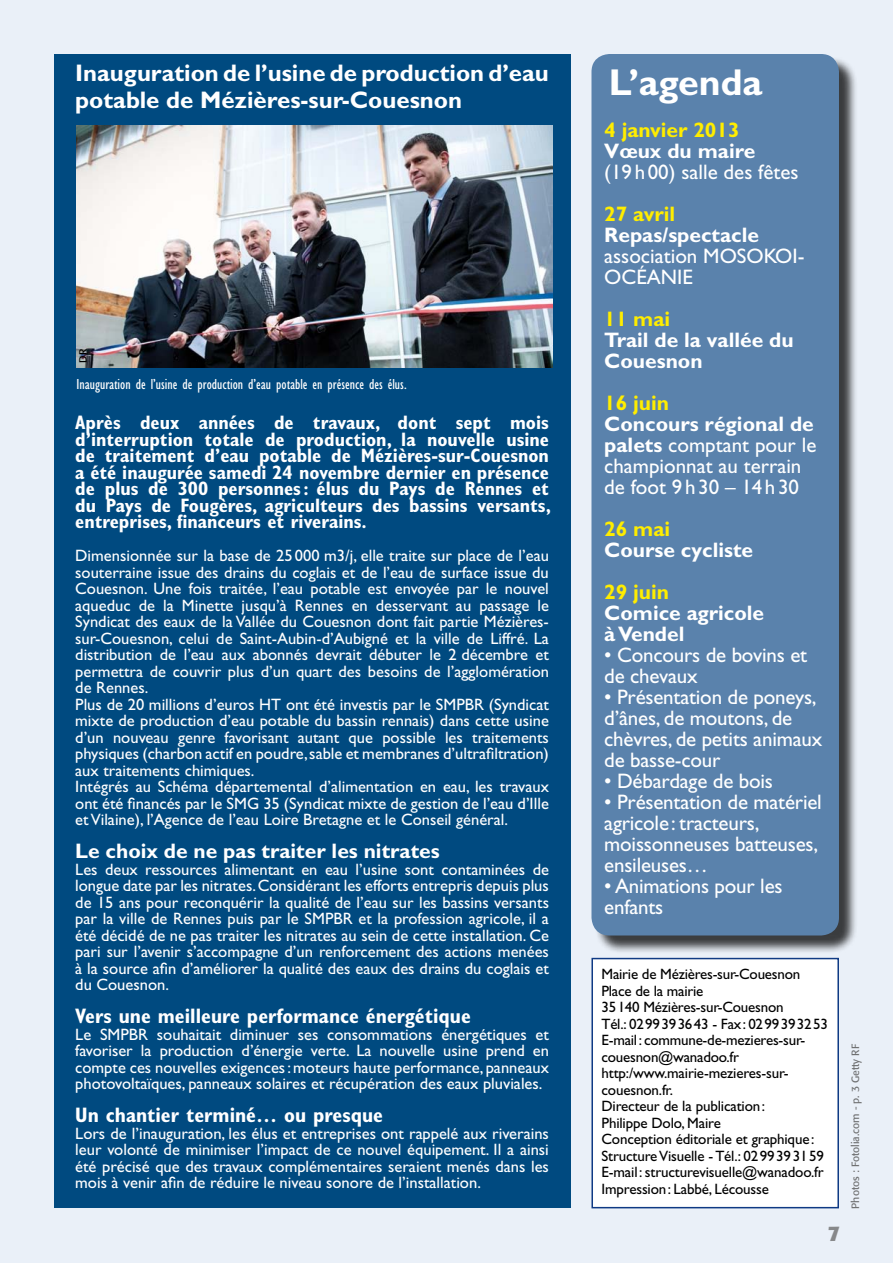
<style>
.page{position:relative;width:893px;height:1263px;background:#eaf0f8}
.page>*{position:absolute;margin:0;border:0;box-sizing:border-box;transform-origin:0 0}
.t1{font:700 37.5px "Gill Sans";color:#fff}
.t2{font:700 24px/27px "Gill Sans";color:#fff}
.t3{font:21px/21px "Gill Sans";letter-spacing:-.01em;color:#fff}
.t4{font:700 21px/21px "Gill Sans";color:#fff}
.t5{font:700 condensed 21px "Gill Sans";color:#fff}
.t6{font:700 21px "Gill Sans";color:#ffed00}
.t7{font:700 21px "Formata";color:#87888a}
.t8{font:700 condensed 19.5px/16.5px "Gill Sans";color:#fff;text-align:justify}
.t9{font:16.5px/16.5px "Gill Sans";color:#fff;text-align:justify}
.t10{font:15px/16.5px "Gill Sans";letter-spacing:-.01em;color:#000}
.t11{font:condensed 15px "Gill Sans";color:#fff}
.t12{font:10.5px "Formata";color:#707172}
.t13{font:10.5px "Formata";color:#000}
.s1{font-weight:700}
</style>
<div class="page">
<div style="left:592px;top:958px;width:246px;height:250px;background:#fff"></div>
<div style="left:591px;top:958px;width:248px;height:250px;border:2px solid #0f3a84"></div>
<div style="left:594px;top:56px;width:264px;height:898px;background:#000;opacity:.75"></div>
<div style="left:591px;top:54px;width:248px;height:881px;background:#5a82ac;border-radius:18px"></div>
<div style="left:54px;top:54px;width:516px;height:1154px;background:#004a80"></div>
<img style="left:77px;top:126px;width:475px;height:241px">
<h2 class="t2" style="left:75px;top:59px;width:475px">Inauguration de l’usine de production d’eau potable de Mézières-sur-Couesnon</h2>
<p class="t13" style="left:77px;top:363px;width:15px;rotate:-90deg">DR</p>
<p class="t11" style="left:77px;top:376px;width:332px">Inauguration de l’usine de production d’eau potable en présence des élus.</p>
<p class="t8" style="left:75px;top:414px;width:477px">Après deux années de travaux, dont sept mois d’interruption totale de production, la nouvelle usine de traitement d’eau potable de Mézières-sur-Couesnon a été inaugurée samedi 24 novembre dernier en présence de plus de 300 personnes: élus du Pays de Rennes et du Pays de Fougères, agriculteurs des bassins versants, entreprises, financeurs et riverains.</p>
<p class="t9" style="left:75px;top:547px;width:475px;text-align:left">Dimensionnée sur la base de 25 000 m3/j, elle traite sur place de l’eau souterraine issue des drains du coglais et de l’eau de surface issue du Couesnon. Une fois traitée, l’eau potable est envoyée par le nouvel aqueduc de la Minette jusqu’à Rennes en desservant au passage le Syndicat des eaux de la Vallée du Couesnon dont fait partie Mézières&shy;sur-Couesnon, celui de Saint-Aubin-d’Aubigné et la ville de Liffré. La distribution de l’eau aux abonnés devrait débuter le 2 décembre et permettra de couvrir plus d’un quart des besoins de l’agglomération de Rennes.<br>Plus de 20 millions d’euros HT ont été investis par le SMPBR (Syndicat mixte de production d’eau potable du bassin rennais) dans cette usine d’un nouveau genre favorisant autant que possible les traitements physiques (charbon actif en poudre, sable et membranes d’ultrafiltration) aux traitements chimiques.<br>Intégrés au Schéma départemental d’alimentation en eau, les travaux ont été financés par le SMG 35 (Syndicat mixte de gestion de l’eau d’Ille et Vilaine), l’Agence de l’eau Loire Bretagne et le Conseil général.</p>
<p class="t4" style="left:75px;top:840px;width:366px">Le choix de ne pas traiter les nitrates</p>
<p class="t9" style="left:75px;top:861px;width:475px">Les deux ressources alimentant en eau l’usine sont contaminées de longue date par les nitrates. Considérant les efforts entrepris depuis plus de 15 ans pour reconquérir la qualité de l’eau sur les bassins versants par la ville de Rennes puis par le SMPBR et la profession agricole, il a été décidé de ne pas traiter les nitrates au sein de cette installation. Ce pari sur l’avenir s’accompagne d’un renforcement des actions menées à la source afin d’améliorer la qualité des eaux des drains du coglais et du Couesnon.</p>
<p class="t5" style="left:75px;top:1003px;width:397px">Vers une meilleure performance énergétique</p>
<p class="t9" style="left:75px;top:1026px;width:475px">Le SMPBR souhaitait diminuer ses consommations énergétiques et favoriser la production d’énergie verte. La nouvelle usine prend en compte ces nouvelles exigences: moteurs haute performance, panneaux photovoltaïques, panneaux solaires et récupération des eaux pluviales.</p>
<p class="t5" style="left:75px;top:1102px;width:309px">Un chantier terminé… ou presque</p>
<p class="t9" style="left:75px;top:1125px;width:475px">Lors de l’inauguration, les élus et entreprises ont rappelé aux riverains leur volonté de minimiser l’impact de ce nouvel équipement. Il a ainsi été précisé que des travaux complémentaires seraient menés dans les mois à venir afin de réduire le niveau sonore de l’installation.</p>
<h1 class="t1" style="left:609px;top:60px;width:155px">L’agenda</h1>
<p class="t6" style="left:604px;top:117px;width:137px">4 janvier 2013</p>
<p class="t4" style="left:604px;top:140px;width:153px">Vœux du maire</p>
<p class="t3" style="left:604px;top:161px;width:196px">(19 h 00) salle des fêtes</p>
<p class="t6" style="left:604px;top:201px;width:72px">27 avril</p>
<p class="t4" style="left:604px;top:224px;width:156px">Repas/spectacle</p>
<p class="t3" style="left:604px;top:245px;width:202px">association MOSOKOI-<br>OCÉANIE</p>
<p class="t6" style="left:604px;top:306px;width:67px">11 mai</p>
<p class="t4" style="left:604px;top:329px;width:191px">Trail de la vallée du<br>Couesnon</p>
<p class="t6" style="left:604px;top:390px;width:66px">16 juin</p>
<p class="t3" style="left:604px;top:413px;width:214px"><span class="s1">Concours régional de palets</span> comptant pour le championnat au terrain de foot 9 h 30 – 14 h 30</p>
<p class="t6" style="left:604px;top:516px;width:67px">26 mai</p>
<p class="t4" style="left:604px;top:539px;width:150px">Course cycliste</p>
<p class="t6" style="left:604px;top:579px;width:66px">29 juin</p>
<p class="t4" style="left:604px;top:602px;width:161px">Comice agricole à Vendel</p>
<p class="t3" style="left:604px;top:644px;width:204px">• Concours de bovins et de chevaux</p>
<p class="t3" style="left:604px;top:686px;width:219px">• Présentation de poneys, d’ânes, de moutons, de chèvres, de petits animaux de basse-cour</p>
<p class="t3" style="left:604px;top:770px;width:170px">• Débardage de bois</p>
<p class="t3" style="left:604px;top:791px;width:219px">• Présentation de matériel agricole: tracteurs, moissonneuses batteuses, ensileuses…</p>
<p class="t3" style="left:604px;top:875px;width:180px">• Animations pour les enfants</p>
<p class="t10" style="left:601px;top:966px;width:228px">Mairie de Mézières-sur-Couesnon<br>Place de la mairie<br>35140 Mézières-sur-Couesnon<br>Tél.: 0299393643 - Fax: 0299393253<br>E-mail: commune-de-mezieres-sur&shy;couesnon@wanadoo.fr http:/www.mairie-mezieres-sur&shy;couesnon.fr.<br>Directeur de la publication:<br>Philippe Dolo, Maire<br>Conception éditoriale et graphique:<br>Structure Visuelle - Tél.: 0299393159<br>E-mail: structurevisuelle@wanadoo.fr<br>Impression: Labbé, Lécousse</p>
<p class="t7" style="left:828px;top:1221px;width:14px">7</p>
<p class="t12" style="left:849px;top:1208px;width:166px;rotate:-90deg">Photos : Fotolia.com - p. 3 Getty RF</p>
</div>
